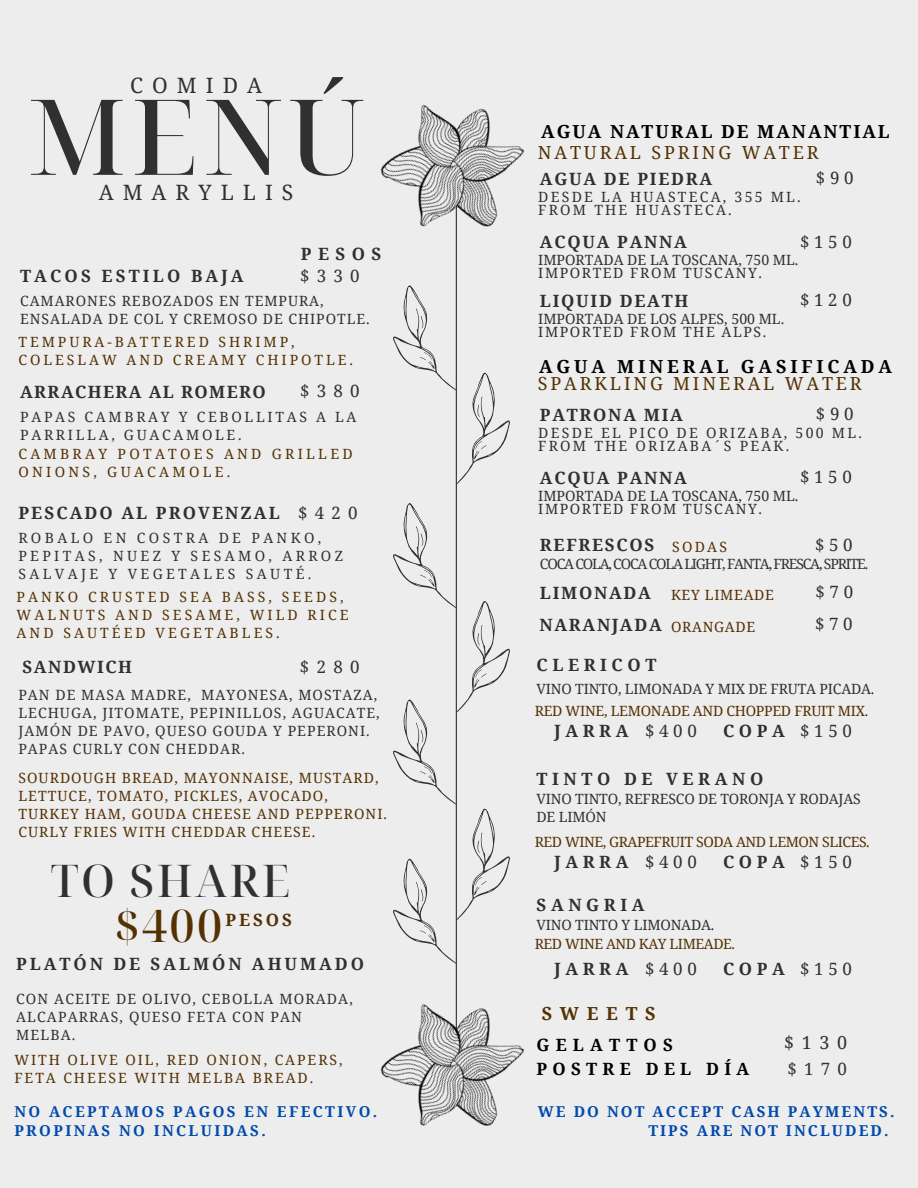
<style>
.page{position:relative;width:918px;height:1188px;background:#ededed}
.page>*{position:absolute;margin:0;border:0;box-sizing:border-box;transform-origin:0 0}
.t1{font:500 105px "Noto Serif Display";color:#303030}
.t2{font:500 45px "Noto Serif Display";letter-spacing:.05em;color:#303030}
.t3{font:500 45px "Noto Serif Display";color:#543103}
.t4{font:21.15px "Noto Serif";letter-spacing:.425em;color:#303030}
.t5{font:18px "Noto Serif";letter-spacing:.16em;color:#543103}
.t6{font:700 18px "Noto Serif";letter-spacing:.11em;color:#000}
.t7{font:700 18px "Noto Serif";letter-spacing:.215em;color:#000}
.t8{font:700 18px "Noto Serif";letter-spacing:.43em;color:#543103}
.t9{font:17.85px "Noto Serif";color:#303030}
.t10{font:700 16.95px "Noto Serif";letter-spacing:.1em;color:#303030}
.t11{font:16.95px "Noto Serif";letter-spacing:.27em;color:#303030}
.t12{font:700 16.95px "Noto Serif";letter-spacing:.12em;color:#303030}
.t13{font:700 16.95px "Noto Serif";letter-spacing:.27em;color:#303030}
.t14{font:700 16.95px "Noto Serif";letter-spacing:.175em;color:#303030}
.t15{font:700 16.95px "Noto Serif";letter-spacing:.08em;color:#303030}
.t16{font:700 16.95px "Noto Serif";letter-spacing:.185em;color:#303030}
.t17{font:700 16.95px "Noto Serif";letter-spacing:.31em;color:#000}
.t18{font:700 16.95px "Noto Serif";letter-spacing:.365em;color:#000}
.t19{font:700 16.95px "Noto Serif";letter-spacing:.09em;color:#303030}
.t20{font:700 16.95px "Noto Serif";letter-spacing:.17em;color:#543103}
.t21{font:700 15px/19.2px "Noto Serif";letter-spacing:.16em;color:#004aad}
.t22{font:700 15px/19.2px "Noto Serif";letter-spacing:.14em;color:#004aad}
.t23{font:14.1px/18px "Noto Serif";letter-spacing:.075em;color:#303030}
.t24{font:14.1px/18px "Noto Serif";letter-spacing:.075em;color:#543103}
.t25{font:14.1px/18px "Noto Serif";letter-spacing:-.01em;color:#303030}
.t26{font:14.1px "Noto Serif";letter-spacing:.16em;color:#303030}
.t27{font:14.1px "Noto Serif";color:#303030}
.t28{font:14.1px/18px "Noto Serif";letter-spacing:.215em;color:#543103}
.t29{font:14.1px/18px "Noto Serif";letter-spacing:.24em;color:#303030}
.t30{font:14.1px "Noto Serif";letter-spacing:.11em;color:#303030}
.t31{font:14.1px "Noto Serif";letter-spacing:-.03em;color:#543103}
.t32{font:14.1px/18px "Noto Serif";letter-spacing:.135em;color:#543103}
.t33{font:14.1px/18px "Noto Serif";letter-spacing:.21em;color:#543103}
.t34{font:14.1px/18px "Noto Serif";letter-spacing:.19em;color:#303030}
.t35{font:14.1px "Noto Serif";letter-spacing:-.085em;color:#303030}
.t36{font:14.1px/18px "Noto Serif";letter-spacing:.235em;color:#543103}
.t37{font:14.1px "Noto Serif";letter-spacing:-.02em;color:#543103}
.t38{font:14.1px "Noto Serif";letter-spacing:.05em;color:#543103}
</style>
<div class="page">
<hr style="left:456px;top:206px;width:1px;height:824px;background:#303030">
<svg style="left:393px;top:284px;width:117px;height:211px"></svg>
<svg style="left:393px;top:502px;width:117px;height:461px"></svg>
<img style="left:380px;top:105px;width:145px;height:172px">
<img style="left:380px;top:963px;width:145px;height:164px">
<h4 class="t1" style="left:27px;top:63px;width:339px">MENÚ</h4>
<h3 class="t4" style="left:99px;top:177px;width:196px">A MARYLLIS</h3>
<p class="t4" style="left:130px;top:70px;width:133px">COMIDA</p>
<p class="t12" style="left:301px;top:241px;width:82px">PESOS</p>
<h5 class="t16" style="left:20px;top:263px;width:225px">TACOS ESTILO BAJA</h5>
<h4 class="t11" style="left:300px;top:263px;width:61px">$330</h4>
<h4 class="t23" style="left:20px;top:292px;width:351px">CAMARONES REBOZADOS EN TEMPURA,<br>ENSALADA DE COL Y CREMOSO DE CHIPOTLE.</h4>
<p class="t33" style="left:18px;top:333px;width:336px">TEMPURA-BATTERED SHRIMP,<br>COLESLAW AND CREAMY CHIPOTLE.</p>
<p class="t15" style="left:20px;top:380px;width:247px">ARRACHERA AL ROMERO</p>
<h4 class="t11" style="left:300px;top:379px;width:61px">$380</h4>
<h5 class="t34" style="left:20px;top:407px;width:338px">PAPAS CAMBRAY Y CEBOLLITAS A LA<br>PARRILLA, GUACAMOLE.</h5>
<p class="t36" style="left:18px;top:445px;width:336px">CAMBRAY POTATOES AND GRILLED<br>ONIONS, GUACAMOLE.</p>
<h5 class="t12" style="left:18px;top:500px;width:263px">PESCADO AL PROVENZAL</h5>
<h4 class="t11" style="left:298px;top:500px;width:61px">$420</h4>
<p class="t29" style="left:18px;top:529px;width:326px">ROBALO EN COSTRA DE PANKO,<br>PEPITAS, NUEZ Y SESAMO, ARROZ<br>SALVAJE Y VEGETALES SAUTÉ.</p>
<p class="t28" style="left:17px;top:588px;width:334px">PANKO CRUSTED SEA BASS, SEEDS,<br>WALNUTS AND SESAME, WILD RICE<br>AND SAUTÉED VEGETABLES.</p>
<h4 class="t19" style="left:23px;top:655px;width:111px">SANDWICH</h4>
<p class="t11" style="left:300px;top:655px;width:61px">$280</p>
<p class="t23" style="left:18px;top:686px;width:363px">PAN DE MASA MADRE, MAYONESA, MOSTAZA,<br>LECHUGA, JITOMATE, PEPINILLOS, AGUACATE,<br>JAMÓN DE PAVO, QUESO GOUDA Y PEPERONI.</p>
<h4 class="t23" style="left:18px;top:740px;width:228px">PAPAS CURLY CON CHEDDAR.</h4>
<h4 class="t24" style="left:18px;top:768px;width:370px">SOURDOUGH BREAD, MAYONNAISE, MUSTARD,<br>LETTUCE, TOMATO, PICKLES, AVOCADO,<br>TURKEY HAM, GOUDA CHEESE AND PEPPERONI.</h4>
<h5 class="t24" style="left:18px;top:822px;width:298px">CURLY FRIES WITH CHEDDAR CHEESE.</h5>
<p class="t2" style="left:51px;top:849px;width:241px">TO SHARE</p>
<h5 class="t3" style="left:115px;top:893px;width:109px">$400</h5>
<h5 class="t20" style="left:226px;top:908px;width:68px">PESOS</h5>
<p class="t14" style="left:16px;top:952px;width:349px">PLATÓN DE SALMÓN AHUMADO</p>
<p class="t23" style="left:16px;top:989px;width:338px">CON ACEITE DE OLIVO, CEBOLLA MORADA,<br>ALCAPARRAS, QUESO FETA CON PAN<br>MELBA.</p>
<h4 class="t32" style="left:14px;top:1050px;width:330px">WITH OLIVE OIL, RED ONION, CAPERS,<br>FETA CHEESE WITH MELBA BREAD.</h4>
<p class="t21" style="left:14px;top:1101px;width:364px">NO ACEPTAMOS PAGOS EN EFECTIVO.<br>PROPINAS NO INCLUIDAS.</p>
<h4 class="t6" style="left:541px;top:119px;width:350px">AGUA NATURAL DE MANANTIAL</h4>
<h5 class="t5" style="left:538px;top:140px;width:282px">NATURAL SPRING WATER</h5>
<p class="t26" style="left:538px;top:187px;width:264px">DESDE LA HUASTECA, 355 ML.</p>
<p class="t26" style="left:538px;top:200px;width:195px">FROM THE HUASTECA.</p>
<h5 class="t10" style="left:540px;top:167px;width:174px">AGUA DE PIEDRA</h5>
<h4 class="t11" style="left:816px;top:166px;width:39px">$90</h4>
<p class="t10" style="left:540px;top:230px;width:149px">ACQUA PANNA</p>
<h5 class="t11" style="left:800px;top:229px;width:53px">$150</h5>
<p class="t27" style="left:538px;top:250px;width:262px">IMPORTADA DE LA TOSCANA, 750 ML.</p>
<p class="t30" style="left:538px;top:263px;width:225px">IMPORTED FROM TUSCANY.</p>
<h4 class="t10" style="left:540px;top:289px;width:150px">LIQUID DEATH</h4>
<h4 class="t11" style="left:800px;top:288px;width:53px">$120</h4>
<h4 class="t27" style="left:538px;top:309px;width:248px">IMPORTADA DE LOS ALPES, 500 ML.</h4>
<p class="t30" style="left:538px;top:322px;width:230px">IMPORTED FROM THE ALPS.</p>
<h5 class="t7" style="left:539px;top:354px;width:354px">AGUA MINERAL GASIFICADA</h5>
<p class="t5" style="left:538px;top:370px;width:325px">SPARKLING MINERAL WATER</p>
<p class="t26" style="left:538px;top:423px;width:325px">DESDE EL PICO DE ORIZABA, 500 ML.</p>
<p class="t26" style="left:538px;top:436px;width:252px">FROM THE ORIZABA´S PEAK.</p>
<p class="t10" style="left:540px;top:403px;width:144px">PATRONA MIA</p>
<p class="t11" style="left:816px;top:402px;width:39px">$90</p>
<p class="t10" style="left:540px;top:466px;width:149px">ACQUA PANNA</p>
<p class="t11" style="left:800px;top:465px;width:53px">$150</p>
<h5 class="t27" style="left:538px;top:486px;width:262px">IMPORTADA DE LA TOSCANA, 750 ML.</h5>
<h4 class="t30" style="left:538px;top:499px;width:225px">IMPORTED FROM TUSCANY.</h4>
<p class="t10" style="left:540px;top:533px;width:116px">REFRESCOS</p>
<p class="t11" style="left:815px;top:533px;width:39px">$50</p>
<h5 class="t10" style="left:540px;top:581px;width:112px">LIMONADA</h5>
<h2 class="t38" style="left:671px;top:585px;width:105px">KEY LIMEADE</h2>
<h4 class="t11" style="left:816px;top:580px;width:39px">$70</h4>
<h2 class="t10" style="left:539px;top:613px;width:124px">NARANJADA</h2>
<p class="t38" style="left:671px;top:617px;width:86px">ORANGADE</p>
<h4 class="t11" style="left:815px;top:612px;width:39px">$70</h4>
<h4 class="t24" style="left:672px;top:537px;width:56px">SODAS</h4>
<p class="t35" style="left:540px;top:554px;width:330px">COCA COLA, COCA COLA LIGHT, FANTA, FRESCA, SPRITE.</p>
<h4 class="t13" style="left:537px;top:653px;width:121px">CLERICOT</h4>
<h5 class="t25" style="left:537px;top:679px;width:339px">VINO TINTO, LIMONADA Y MIX DE FRUTA PICADA.</h5>
<h4 class="t37" style="left:535px;top:701px;width:335px">RED WINE, LEMONADE AND CHOPPED FRUIT MIX.</h4>
<p class="t12" style="left:555px;top:719px;width:76px">JARRA</p>
<p class="t11" style="left:645px;top:719px;width:53px">$400</p>
<p class="t12" style="left:723px;top:719px;width:63px">COPA</p>
<p class="t11" style="left:800px;top:719px;width:53px">$150</p>
<p class="t13" style="left:537px;top:767px;width:228px">TINTO DE VERANO</p>
<p class="t25" style="left:537px;top:790px;width:326px">VINO TINTO, REFRESCO DE TORONJA Y RODAJAS<br>DE LIMÓN</p>
<h5 class="t31" style="left:535px;top:832px;width:337px">RED WINE, GRAPEFRUIT SODA AND LEMON SLICES.</h5>
<h4 class="t12" style="left:555px;top:850px;width:76px">JARRA</h4>
<p class="t11" style="left:645px;top:850px;width:53px">$400</p>
<h4 class="t12" style="left:723px;top:850px;width:63px">COPA</h4>
<p class="t11" style="left:800px;top:850px;width:53px">$150</p>
<p class="t13" style="left:537px;top:893px;width:110px">SANGRIA</p>
<p class="t25" style="left:537px;top:915px;width:179px">VINO TINTO Y LIMONADA.</p>
<h4 class="t31" style="left:535px;top:934px;width:202px">RED WINE AND KAY LIMEADE.</h4>
<h5 class="t12" style="left:555px;top:956px;width:76px">JARRA</h5>
<p class="t11" style="left:645px;top:956px;width:53px">$400</p>
<h5 class="t12" style="left:723px;top:956px;width:63px">COPA</h5>
<p class="t11" style="left:800px;top:956px;width:53px">$150</p>
<h3 class="t8" style="left:542px;top:1001px;width:115px">SWEETS</h3>
<h4 class="t17" style="left:537px;top:1057px;width:214px">POSTRE DEL DÍA</h4>
<h1 class="t11" style="left:788px;top:1057px;width:61px">$170</h1>
<h5 class="t18" style="left:537px;top:1033px;width:138px">GELATTOS</h5>
<h5 class="t9" style="left:784px;top:1030px;width:64px">$130</h5>
<p class="t22" style="left:648px;top:1101px;width:248px;text-indent:-110px">WE DO NOT ACCEPT CASH PAYMENTS.<br>TIPS ARE NOT INCLUDED.</p>
</div>
